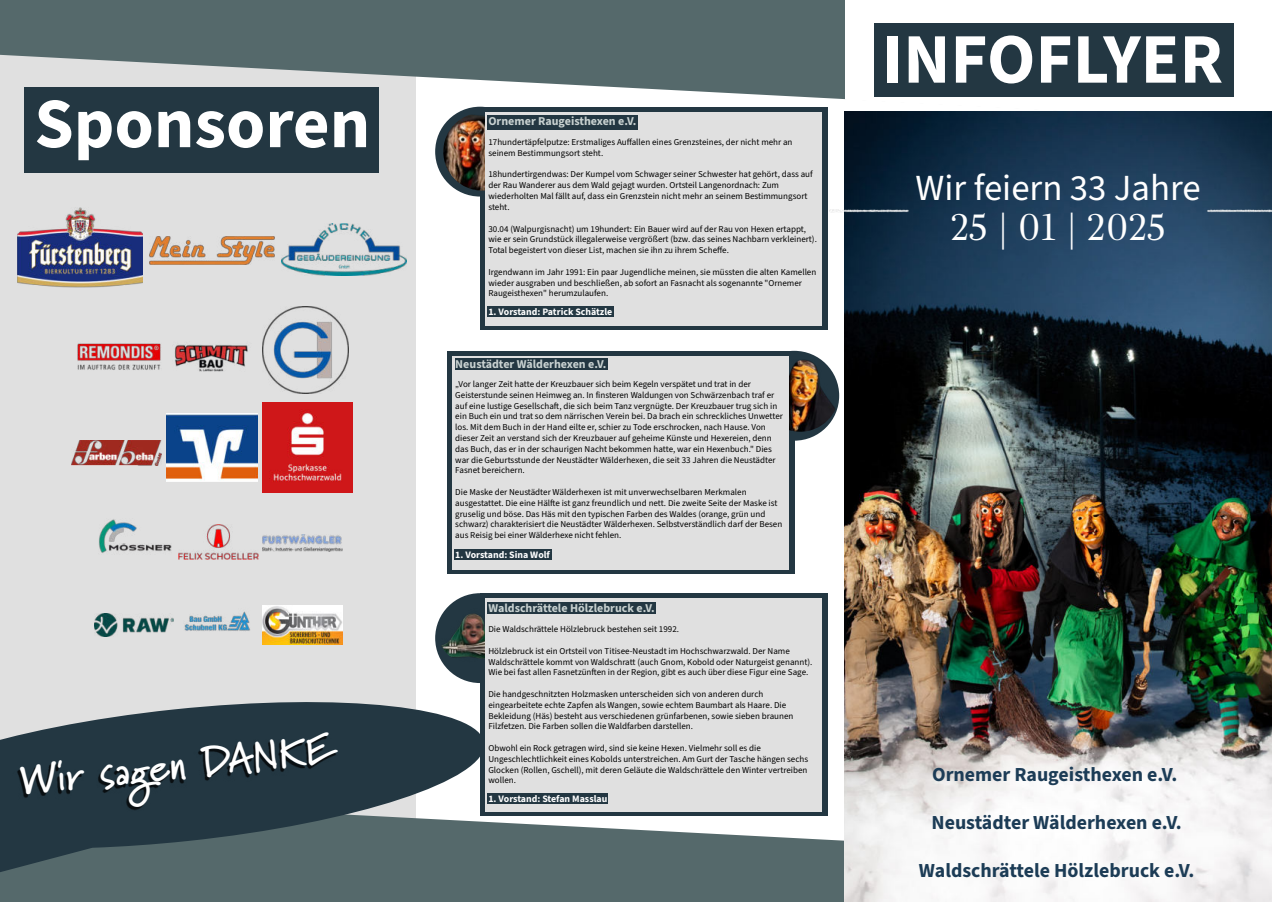
<style>
.page{position:relative;width:1272px;height:902px;background:#fff}
.page>*{position:absolute;margin:0;border:0;box-sizing:border-box;transform-origin:0 0}
.t1{font:700 70.95px "Source Sans 3";color:#fff}
.t2{font:700 42.15px "Marydale";color:#fff}
.t3{font:38.4px "Ibarra Real Nova";color:#fff}
.t4{font:36.75px "Source Sans 3";color:#fff}
.t5{font:700 19.95px "Source Sans 3";color:#1c3c56}
.t6{font:700 12px "Source Sans 3";color:#c9d2d1}
.t7{font:700 9.9px "Source Sans 3";color:#fff}
.t8{font:9px/10.8px "Source Sans 3";color:#000}
</style>
<div class="page">
<div style="left:0;top:0;width:415px;height:890px;background:#e0e0e0"></div>
<svg style="left:0;top:0;width:845px;height:121px;fill:#55696b"></svg>
<svg style="left:845px;top:96px;width:426px;height:16px"></svg>
<svg style="left:0;top:796px;width:844px;height:105px;fill:#55696b"></svg>
<img style="left:844px;top:112px;width:427px;height:789px">
<img style="left:829px;top:209px;width:80px;height:3px">
<img style="left:1205px;top:209px;width:66px;height:4px">
<div style="left:874px;top:23px;width:360px;height:73px;background:#233742"></div>
<div style="left:435px;top:107px;width:90px;height:89px;background:#233742;border-radius:50%"></div>
<div style="left:480px;top:107px;width:347px;height:222px;background:#233742"></div>
<img style="left:443px;top:113px;width:78px;height:77px;border-radius:39px">
<div style="left:486px;top:112px;width:336px;height:213px;background:#e0e0e0"></div>
<div style="left:749px;top:351px;width:90px;height:89px;background:#233742;border-radius:50%"></div>
<div style="left:447px;top:351px;width:347px;height:222px;background:#233742"></div>
<img style="left:761px;top:354px;width:78px;height:77px;border-radius:39px">
<div style="left:452px;top:356px;width:336px;height:213px;background:#e0e0e0"></div>
<div style="left:487px;top:307px;width:126px;height:10px;background:#233742"></div>
<div style="left:487px;top:115px;width:150px;height:14px;background:#233742"></div>
<div style="left:454px;top:549px;width:97px;height:11px;background:#233742"></div>
<div style="left:454px;top:358px;width:153px;height:12px;background:#233742"></div>
<div style="left:435px;top:593px;width:90px;height:90px;background:#233742;border-radius:50%"></div>
<div style="left:480px;top:593px;width:347px;height:223px;background:#233742"></div>
<img style="left:438px;top:600px;width:62px;height:62px;border-radius:31px">
<div style="left:486px;top:598px;width:336px;height:213px;background:#e0e0e0"></div>
<img style="left:18px;top:208px;width:124px;height:80px">
<img style="left:150px;top:236px;width:124px;height:28px">
<img style="left:282px;top:223px;width:124px;height:53px">
<img style="left:77px;top:343px;width:84px;height:27px">
<img style="left:174px;top:344px;width:74px;height:28px">
<img style="left:262px;top:307px;width:87px;height:86px">
<img style="left:71px;top:441px;width:90px;height:24px">
<img style="left:167px;top:414px;width:90px;height:67px">
<img style="left:262px;top:402px;width:91px;height:91px">
<img style="left:99px;top:519px;width:73px;height:34px">
<img style="left:178px;top:525px;width:80px;height:34px">
<img style="left:263px;top:534px;width:79px;height:17px">
<img style="left:94px;top:613px;width:80px;height:23px">
<img style="left:184px;top:611px;width:66px;height:20px">
<img style="left:263px;top:605px;width:79px;height:39px">
<svg style="left:0;top:691px;width:488px;height:188px;fill:#55696b"></svg>
<img style="left:0;top:703px;width:380px;height:132px">
<div style="left:24px;top:87px;width:354px;height:86px;background:#233742"></div>
<div style="left:487px;top:793px;width:121px;height:10px;background:#233742"></div>
<div style="left:487px;top:602px;width:168px;height:12px;background:#233742"></div>
<h1 class="t1" style="left:34px;top:77px;width:337px">Sponsoren</h1>
<h2 class="t2" style="left:17px;top:756px;width:317px;rotate:-6deg">Wir sagen DANKE</h2>
<h3 class="t6" style="left:488px;top:113px;width:150px">Ornemer Raugeisthexen e.V.</h3>
<p class="t8" style="left:488px;top:137px;width:305px">17hundertäpfelputze: Erstmaliges Auffallen eines Grenzsteines, der nicht mehr an seinem Bestimmungsort steht.</p>
<p class="t8" style="left:488px;top:169px;width:326px">18hundertirgendwas: Der Kumpel vom Schwager seiner Schwester hat gehört, dass auf der Rau Wanderer aus dem Wald gejagt wurden. Ortsteil Langenordnach: Zum wiederholten Mal fällt auf, dass ein Grenzstein nicht mehr an seinem Bestimmungsort steht.</p>
<p class="t8" style="left:488px;top:223px;width:330px">30.04 (Walpurgisnacht) um 19hundert: Ein Bauer wird auf der Rau von Hexen ertappt, wie er sein Grundstück illegalerweise vergrößert (bzw. das seines Nachbarn verkleinert).<br>Total begeistert von dieser List, machen sie ihn zu ihrem Scheffe.</p>
<p class="t8" style="left:488px;top:266px;width:329px">Irgendwann im Jahr 1991: Ein paar Jugendliche meinen, sie müssten die alten Kamellen wieder ausgraben und beschließen, ab sofort an Fasnacht als sogenannte "Ornemer<br>Raugeisthexen" herumzulaufen.</p>
<p class="t7" style="left:488px;top:305px;width:125px">1. Vorstand: Patrick Schätzle</p>
<h3 class="t6" style="left:455px;top:356px;width:153px">Neustädter Wälderhexen e.V.</h3>
<p class="t8" style="left:455px;top:378px;width:329px">„Vor langer Zeit hatte der Kreuzbauer sich beim Kegeln verspätet und trat in der Geisterstunde seinen Heimweg an. In finsteren Waldungen von Schwärzenbach traf er auf eine lustige Gesellscha昀琀, die sich beim Tanz vergnügte. Der Kreuzbauer trug sich in ein Buch ein und trat so dem närrischen Verein bei. Da brach ein schreckliches Unwetter los. Mit dem Buch in der Hand eilte er, schier zu Tode erschrocken, nach Hause. Von dieser Zeit an verstand sich der Kreuzbauer auf geheime Künste und Hexereien, denn das Buch, das er in der schaurigen Nacht bekommen hatte, war ein Hexenbuch." Dies war die Geburtsstunde der Neustädter Wälderhexen, die seit 33 Jahren die Neustädter Fasnet bereichern.</p>
<p class="t8" style="left:455px;top:486px;width:328px">Die Maske der Neustädter Wälderhexen ist mit unverwechselbaren Merkmalen ausgestattet. Die eine Häl昀琀e ist ganz freundlich und nett. Die zweite Seite der Maske ist gruselig und böse. Das Häs mit den typischen Farben des Waldes (orange, grün und schwarz) charakterisiert die Neustädter Wälderhexen. Selbstverständlich darf der Besen aus Reisig bei einer Wälderhexe nicht fehlen.</p>
<p class="t7" style="left:455px;top:548px;width:96px">1. Vorstand: Sina Wolf</p>
<h3 class="t6" style="left:488px;top:600px;width:168px">Waldschrättele Hölzlebruck e.V.</h3>
<p class="t8" style="left:488px;top:623px;width:192px">Die Waldschrättele Hölzlebruck bestehen seit 1992.</p>
<p class="t8" style="left:488px;top:645px;width:325px">Hölzlebruck ist ein Ortsteil von Titisee-Neustadt im Hochschwarzwald. Der Name<br>Waldschrättele kommt von Waldschratt (auch Gnom, Kobold oder Naturgeist genannt).<br>Wie bei fast allen Fasnetzün昀琀en in der Region, gibt es auch über diese Figur eine Sage.</p>
<p class="t8" style="left:488px;top:688px;width:306px">Die handgeschnitzten Holzmasken unterscheiden sich von anderen durch eingearbeitete echte Zapfen als Wangen, sowie echtem Baumbart als Haare. Die Bekleidung (Häs) besteht aus verschiedenen grünfarbenen, sowie sieben braunen Filzfetzen. Die Farben sollen die Waldfarben darstellen.</p>
<p class="t8" style="left:488px;top:742px;width:321px">Obwohl ein Rock getragen wird, sind sie keine Hexen. Vielmehr soll es die Ungeschlechtlichkeit eines Kobolds unterstreichen. Am Gurt der Tasche hängen sechs Glocken (Rollen, Gschell), mit deren Geläute die Waldschrättele den Winter vertreiben wollen.</p>
<p class="t7" style="left:488px;top:792px;width:120px">1. Vorstand: Stefan Masslau</p>
<h1 class="t1" style="left:881px;top:13px;width:343px">INFOFLYER</h1>
<h3 class="t4" style="left:915px;top:165px;width:287px">Wir feiern 33 Jahre</h3>
<h3 class="t3" style="left:950px;top:206px;width:217px">25 | 01 | 2025</h3>
<h3 class="t5" style="left:932px;top:761px;width:247px">Ornemer Raugeisthexen e.V.</h3>
<h3 class="t5" style="left:931px;top:809px;width:252px">Neustädter Wälderhexen e.V.</h3>
<h3 class="t5" style="left:918px;top:857px;width:277px">Waldschrättele Hölzlebruck e.V.</h3>
</div>
